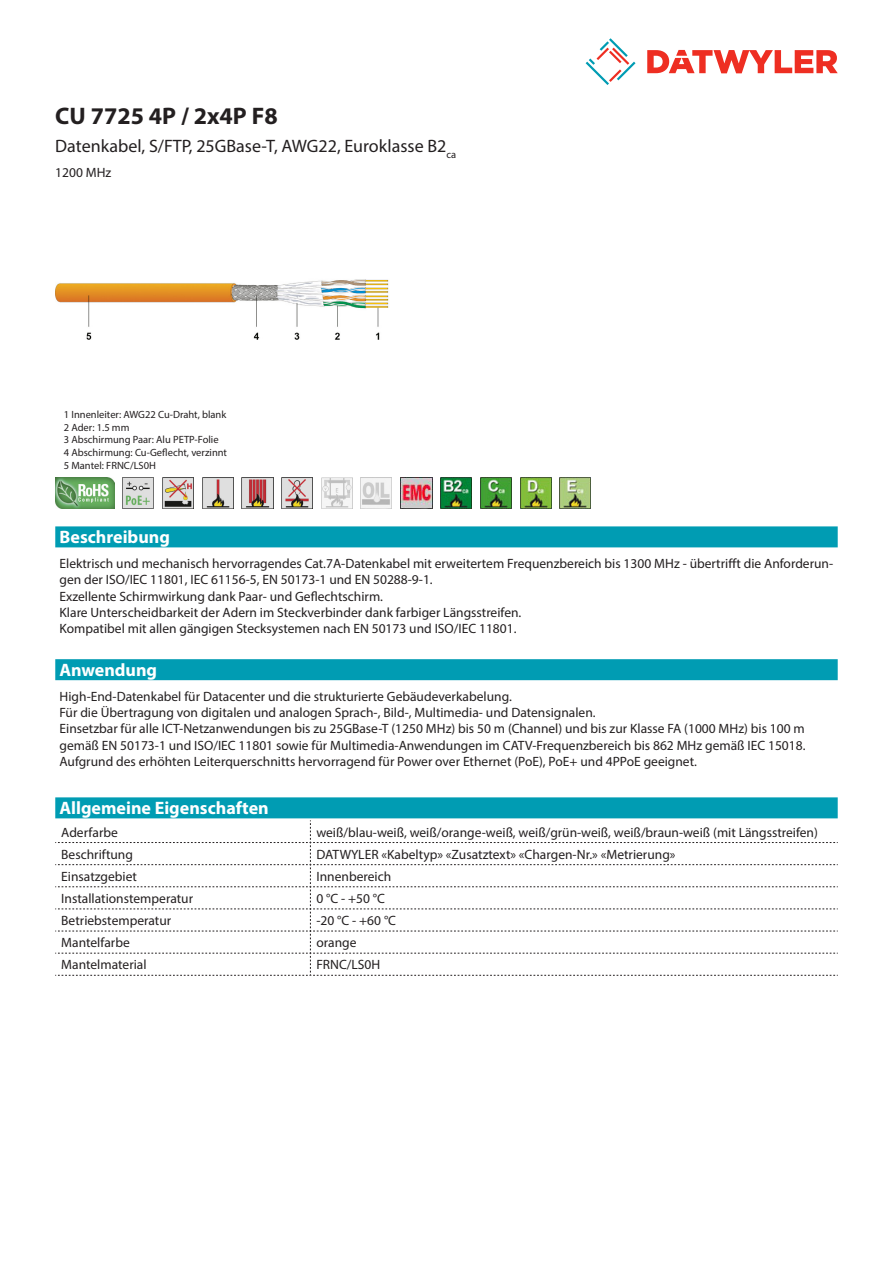
<style>
.page{position:relative;width:893px;height:1263px;background:#fff}
.page>*{position:absolute;margin:0;border:0;box-sizing:border-box;transform-origin:0 0}
.Product_Head{font:700 24px "Myriad Pro";color:#231f20}
.SubHead{font:18px "Myriad Pro";color:#231f20}
.Standard_Head_Proper{font:700 18px "Myriad Pro";color:#fff}
.Standard_text{font:13.5px/16.2px "Myriad Pro";color:#231f20}
.myriad_light_propert{font:13.5px "Myriad Pro";color:#231f20}
.imagetext{font:10.5px/12.6px "Myriad Pro";color:#231f20}
</style>
<div class="page">
<svg style="left:586px;top:38px;width:49px;height:47px"></svg>
<svg style="left:647px;top:50px;width:191px;height:23px"></svg>
<img style="left:55px;top:279px;width:334px;height:61px">
<div style="left:55px;top:526px;width:783px;height:21px;background:#009cb3"></div>
<img style="left:560px;top:477px;width:31px;height:32px">
<img style="left:520px;top:477px;width:31px;height:32px">
<img style="left:480px;top:477px;width:32px;height:32px">
<img style="left:441px;top:477px;width:31px;height:32px">
<img style="left:400px;top:477px;width:32px;height:32px">
<img style="left:361px;top:477px;width:31px;height:32px">
<img style="left:321px;top:477px;width:31px;height:32px">
<img style="left:282px;top:477px;width:31px;height:32px">
<img style="left:242px;top:477px;width:31px;height:32px">
<img style="left:202px;top:477px;width:31px;height:32px">
<img style="left:162px;top:477px;width:32px;height:32px">
<img style="left:122px;top:477px;width:32px;height:32px">
<img style="left:55px;top:477px;width:59px;height:32px">
<div style="left:55px;top:659px;width:783px;height:21px;background:#009cb3"></div>
<div style="left:55px;top:797px;width:783px;height:21px;background:#009cb3"></div>
<svg style="left:55px;top:820px;width:783px;height:156px"></svg>
<p class="Product_Head" style="left:55px;top:101px;width:224px">CU 7725 4P / 2x4P F8</p>
<p class="SubHead" style="left:55px;top:135px;width:403px">Datenkabel, S/FTP, 25GBase-T, AWG22, Euroklasse B2<sub>ca</sub></p>
<p class="Standard_text" style="left:55px;top:164px;width:58px">1200 MHz</p>
<p class="imagetext" style="left:64px;top:408px;width:165px">1 Innenleiter: AWG22 Cu-Draht, blank<br>2 Ader: 1.5 mm ∅<br>3 Abschirmung Paar: Alu PETP-Folie<br>4 Abschirmung: Cu-Geflecht, verzinnt<br>5 Mantel: FRNC/LS0H</p>
<p class="Standard_Head_Proper" style="left:60px;top:526px;width:112px">Beschreibung</p>
<p class="Standard_text" style="left:60px;top:555px;width:775px">Elektrisch und mechanisch hervorragendes Cat.7A-Datenkabel mit erweitertem Frequenzbereich bis 1300 MHz - übertrifft die Anforderun&shy;gen der ISO/IEC 11801, IEC 61156-5, EN 50173-1 und EN 50288-9-1.<br>Exzellente Schirmwirkung dank Paar- und Geflechtschirm.<br>Klare Unterscheidbarkeit der Adern im Steckverbinder dank farbiger Längsstreifen.<br>Kompatibel mit allen gängigen Stecksystemen nach EN 50173 und ISO/IEC 11801.</p>
<p class="Standard_Head_Proper" style="left:60px;top:658px;width:99px">Anwendung</p>
<p class="Standard_text" style="left:60px;top:688px;width:747px">High-End-Datenkabel für Datacenter und die strukturierte Gebäudeverkabelung.<br>Für die Übertragung von digitalen und analogen Sprach-, Bild-, Multimedia- und Datensignalen.<br>Einsetzbar für alle ICT-Netzanwendungen bis zu 25GBase-T (1250 MHz) bis 50 m (Channel) und bis zur Klasse FA (1000 MHz) bis 100 m gemäß EN 50173-1 und ISO/IEC 11801 sowie für Multimedia-Anwendungen im CATV-Frequenzbereich bis 862 MHz gemäß IEC 15018.<br>Aufgrund des erhöhten Leiterquerschnitts hervorragend für Power over Ethernet (PoE), PoE+ und 4PPoE geeignet.</p>
<p class="Standard_Head_Proper" style="left:60px;top:796px;width:211px">Allgemeine Eigenschaften</p>
<p class="myriad_light_propert" style="left:61px;top:824px;width:58px">Aderfarbe</p>
<p class="myriad_light_propert" style="left:316px;top:824px;width:503px">weiß/blau-weiß, weiß/orange-weiß, weiß/grün-weiß, weiß/braun-weiß (mit Längsstreifen)</p>
<p class="myriad_light_propert" style="left:61px;top:846px;width:73px">Beschriftung</p>
<p class="myriad_light_propert" style="left:316px;top:846px;width:361px">DATWYLER «Kabeltyp» «Zusatztext» «Chargen-Nr.» «Metrierung»</p>
<p class="myriad_light_propert" style="left:61px;top:868px;width:77px">Einsatzgebiet</p>
<p class="myriad_light_propert" style="left:316px;top:868px;width:76px">Innenbereich</p>
<p class="myriad_light_propert" style="left:61px;top:890px;width:133px">Installationstemperatur</p>
<p class="myriad_light_propert" style="left:316px;top:890px;width:70px">0 °C - +50 °C</p>
<p class="myriad_light_propert" style="left:61px;top:912px;width:111px">Betriebstemperatur</p>
<p class="myriad_light_propert" style="left:316px;top:912px;width:81px">-20 °C - +60 °C</p>
<p class="myriad_light_propert" style="left:61px;top:934px;width:70px">Mantelfarbe</p>
<p class="myriad_light_propert" style="left:316px;top:934px;width:42px">orange</p>
<p class="myriad_light_propert" style="left:61px;top:956px;width:87px">Mantelmaterial</p>
<p class="myriad_light_propert" style="left:316px;top:956px;width:65px">FRNC/LS0H</p>
</div>
